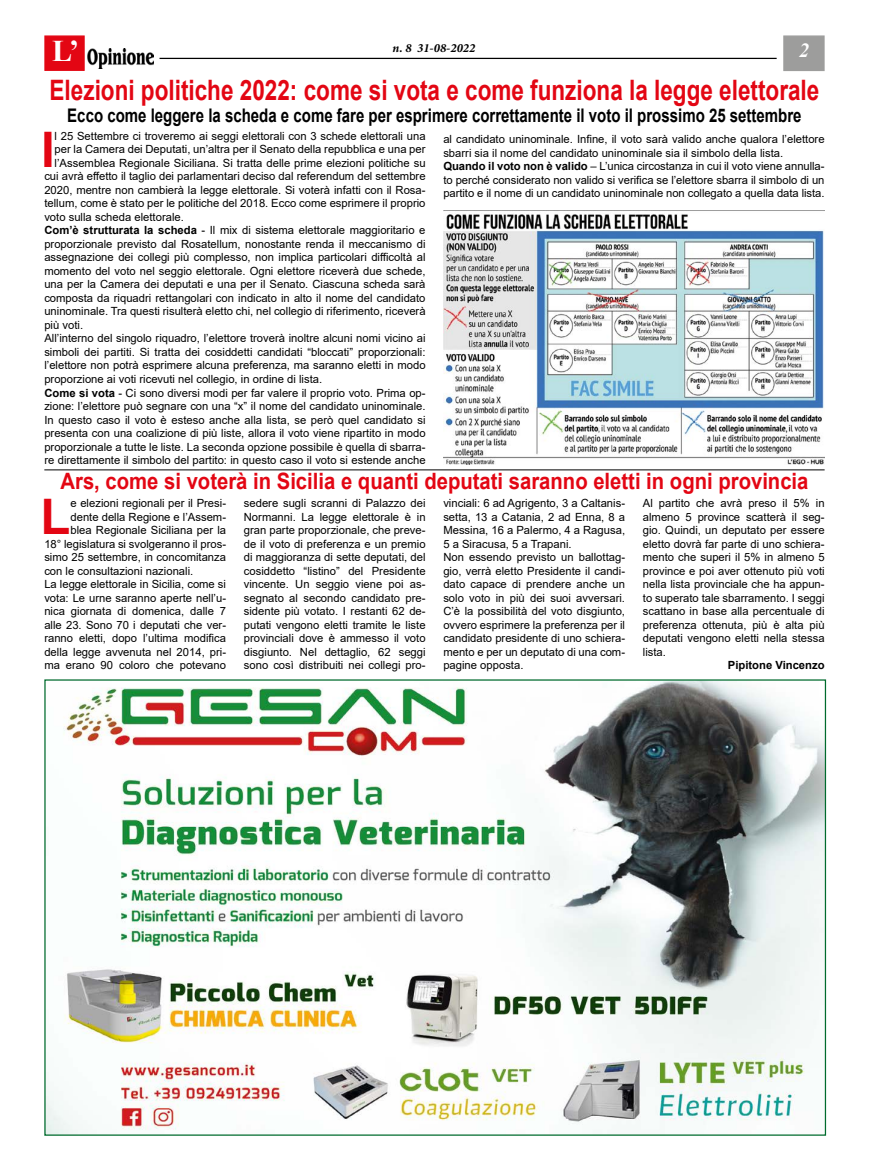
<style>
.page{position:relative;width:869px;height:1170px;background:#fff}
.page>*{position:absolute;margin:0;border:0;box-sizing:border-box;transform-origin:0 0}
.t1{font:700 49px "Arial";color:#e30613}
.t2{font:700 30px "Times New Roman";color:#fff}
.t3{font:700 28.12px "Arial";color:#e30613;scale:.8 1}
.t4{font:700 22.5px "Arial";color:#e30613;scale:.9 1}
.t5{font:italic 700 20px "Times New Roman";color:#fff}
.t6{font:700 18.75px "Arial";color:#000;scale:.8 1}
.t7{font:italic 700 12.5px "Minion Pro";color:#000}
.t8{font:11.25px/13.5px "Arial";color:#000}
.t9{font:700 11.25px "Arial";color:#000}
.s1{font-weight:700}
</style>
<div class="page">
<hr style="left:159px;top:58px;width:617px;height:1px;background:#000">
<div style="left:44px;top:35px;width:41px;height:36px;background:#e30613;border:1px solid #e30613"></div>
<img style="left:87px;top:49px;width:67px;height:19px">
<div style="left:782px;top:35px;width:42px;height:36px;background:#9d9d9c;border:1px solid #9d9d9c"></div>
<img style="left:443px;top:210px;width:381px;height:254px">
<hr style="left:44px;top:469px;width:780px;height:1px;background:#000">
<img style="left:46px;top:681px;width:777px;height:452px">
<h2 class="t2" style="left:52px;top:29px;width:29px">L’</h2>
<p class="t7" style="left:392px;top:39px;width:84px">n. 8 31-08-2022</p>
<h3 class="t5" style="left:798px;top:36px;width:11px">2</h3>
<h3 class="t3" style="left:50px;top:70px;width:963px">Elezioni politiche 2022: come si vota e come funziona la legge elettorale</h3>
<h3 class="t6" style="left:67px;top:102px;width:919px">Ecco come leggere la scheda e come fare per esprimere correttamente il voto il prossimo 25 settembre</h3>
<p class="t8" style="left:443px;top:133px;width:382px">al candidato uninominale. Infine, il voto sarà valido anche qualora l’elettore sbarri sia il nome del candidato uninominale sia il simbolo della lista.<br><span class="s1">Quando il voto non è valido</span> – L’unica circostanza in cui il voto viene annulla&shy;to perché considerato non valido si verifica se l’elettore sbarra il simbolo di un partito e il nome di un candidato uninominale non collegato a quella data lista.</p>
<h1 class="t1" style="left:41px;top:115px;width:15px">I</h1>
<p class="t8" style="left:55px;top:129px;width:372px">l 25 Settembre ci troveremo ai seggi elettorali con 3 schede elettorali una</p>
<p class="t8" style="left:55px;top:143px;width:372px">per la Camera dei Deputati, un’altra per il Senato della repubblica e una per</p>
<p class="t8" style="left:55px;top:156px;width:372px">l’Assemblea Regionale Siciliana. Si tratta delle prime elezioni politiche su</p>
<p class="t8" style="left:44px;top:170px;width:382px">cui avrà effetto il taglio dei parlamentari deciso dal referendum del settembre</p>
<p class="t8" style="left:44px;top:183px;width:382px">2020, mentre non cambierà la legge elettorale. Si voterà infatti con il Rosa-</p>
<p class="t8" style="left:44px;top:197px;width:382px">tellum, come è stato per le politiche del 2018. Ecco come esprimere il proprio</p>
<p class="t8" style="left:44px;top:210px;width:141px">voto sulla scheda elettorale.</p>
<p class="t8" style="left:44px;top:224px;width:382px"><span class="s1">Com’è strutturata la scheda</span> - Il mix di sistema elettorale maggioritario e</p>
<p class="t8" style="left:44px;top:237px;width:382px">proporzionale previsto dal Rosatellum, nonostante renda il meccanismo di</p>
<p class="t8" style="left:44px;top:251px;width:382px">assegnazione dei collegi più complesso, non implica particolari difficoltà al</p>
<p class="t8" style="left:44px;top:264px;width:382px">momento del voto nel seggio elettorale. Ogni elettore riceverà due schede,</p>
<p class="t8" style="left:44px;top:278px;width:382px">una per la Camera dei deputati e una per il Senato. Ciascuna scheda sarà</p>
<p class="t8" style="left:44px;top:291px;width:382px">composta da riquadri rettangolari con indicato in alto il nome del candidato</p>
<p class="t8" style="left:44px;top:305px;width:382px">uninominale. Tra questi risulterà eletto chi, nel collegio di riferimento, riceverà</p>
<p class="t8" style="left:44px;top:318px;width:40px">più voti.</p>
<p class="t8" style="left:44px;top:332px;width:382px">All’interno del singolo riquadro, l’elettore troverà inoltre alcuni nomi vicino ai</p>
<p class="t8" style="left:44px;top:345px;width:382px">simboli dei partiti. Si tratta dei cosiddetti candidati “bloccati” proporzionali:</p>
<p class="t8" style="left:44px;top:359px;width:382px">l’elettore non potrà esprimere alcuna preferenza, ma saranno eletti in modo</p>
<p class="t8" style="left:44px;top:372px;width:279px">proporzione ai voti ricevuti nel collegio, in ordine di lista.</p>
<p class="t8" style="left:44px;top:386px;width:382px"><span class="s1">Come si vota</span> - Ci sono diversi modi per far valere il proprio voto. Prima op-</p>
<p class="t8" style="left:44px;top:399px;width:382px">zione: l’elettore può segnare con una “x” il nome del candidato uninominale.</p>
<p class="t8" style="left:44px;top:413px;width:382px">In questo caso il voto è esteso anche alla lista, se però quel candidato si</p>
<p class="t8" style="left:44px;top:426px;width:382px">presenta con una coalizione di più liste, allora il voto viene ripartito in modo</p>
<p class="t8" style="left:44px;top:440px;width:382px">proporzionale a tutte le liste. La seconda opzione possibile è quella di sbarra-</p>
<p class="t8" style="left:44px;top:453px;width:382px">re direttamente il simbolo del partito: in questo caso il voto si estende anche</p>
<h3 class="t4" style="left:60px;top:465px;width:832px">Ars, come si voterà in Sicilia e quanti deputati saranno eletti in ogni provincia</h3>
<p class="t8" style="left:443px;top:496px;width:183px">vinciali: 6 ad Agrigento, 3 a Caltanis&shy;setta, 13 a Catania, 2 ad Enna, 8 a Messina, 16 a Palermo, 4 a Ragusa, 5 a Siracusa, 5 a Trapani.<br>Non essendo previsto un ballottag&shy;gio, verrà eletto Presidente il candi&shy;dato capace di prendere anche un solo voto in più dei suoi avversari.<br>C’è la possibilità del voto disgiunto, ovvero esprimere la preferenza per il candidato presidente di uno schiera&shy;mento e per un deputato di una com&shy;pagine opposta.</p>
<p class="t8" style="left:642px;top:496px;width:183px;text-align:justify">Al partito che avrà preso il 5% in almeno 5 province scatterà il seg&shy;gio. Quindi, un deputato per essere eletto dovrà far parte di uno schiera&shy;mento che superi il 5% in almeno 5 province e poi aver ottenuto più voti nella lista provinciale che ha appun&shy;to superato tale sbarramento. I seggi scattano in base alla percentuale di preferenza ottenuta, più è alta più deputati vengono eletti nella stessa lista.</p>
<h1 class="t1" style="left:41px;top:482px;width:31px">L</h1>
<p class="t8" style="left:70px;top:496px;width:157px">e elezioni regionali per il Presi-</p>
<p class="t8" style="left:244px;top:496px;width:183px;text-align:justify">sedere sugli scranni di Palazzo dei Normanni. La legge elettorale è in gran parte proporzionale, che preve&shy;de il voto di preferenza e un premio di maggioranza di sette deputati, del cosiddetto “listino” del Presidente vincente. Un seggio viene poi as&shy;segnato al secondo candidato pre&shy;sidente più votato. I restanti 62 de&shy;putati vengono eletti tramite le liste provinciali dove è ammesso il voto disgiunto. Nel dettaglio, 62 seggi sono così distribuiti nei collegi pro-</p>
<p class="t8" style="left:70px;top:510px;width:157px">dente della Regione e l’Assem-</p>
<p class="t8" style="left:70px;top:523px;width:157px">blea Regionale Siciliana per la</p>
<p class="t8" style="left:44px;top:537px;width:183px">18° legislatura si svolgeranno il pros-</p>
<p class="t8" style="left:44px;top:550px;width:183px">simo 25 settembre, in concomitanza</p>
<p class="t8" style="left:44px;top:564px;width:150px">con le consultazioni nazionali.</p>
<p class="t8" style="left:44px;top:577px;width:183px">La legge elettorale in Sicilia, come si</p>
<p class="t8" style="left:44px;top:591px;width:183px">vota: Le urne saranno aperte nell’u-</p>
<p class="t8" style="left:44px;top:604px;width:183px">nica giornata di domenica, dalle 7</p>
<p class="t8" style="left:44px;top:618px;width:183px">alle 23. Sono 70 i deputati che ver-</p>
<p class="t8" style="left:44px;top:631px;width:183px">ranno eletti, dopo l’ultima modifica</p>
<p class="t8" style="left:44px;top:645px;width:183px">della legge avvenuta nel 2014, pri-</p>
<p class="t8" style="left:44px;top:658px;width:183px">ma erano 90 coloro che potevano</p>
<p class="t9" style="left:727px;top:657px;width:98px">Pipitone Vincenzo</p>
</div>
